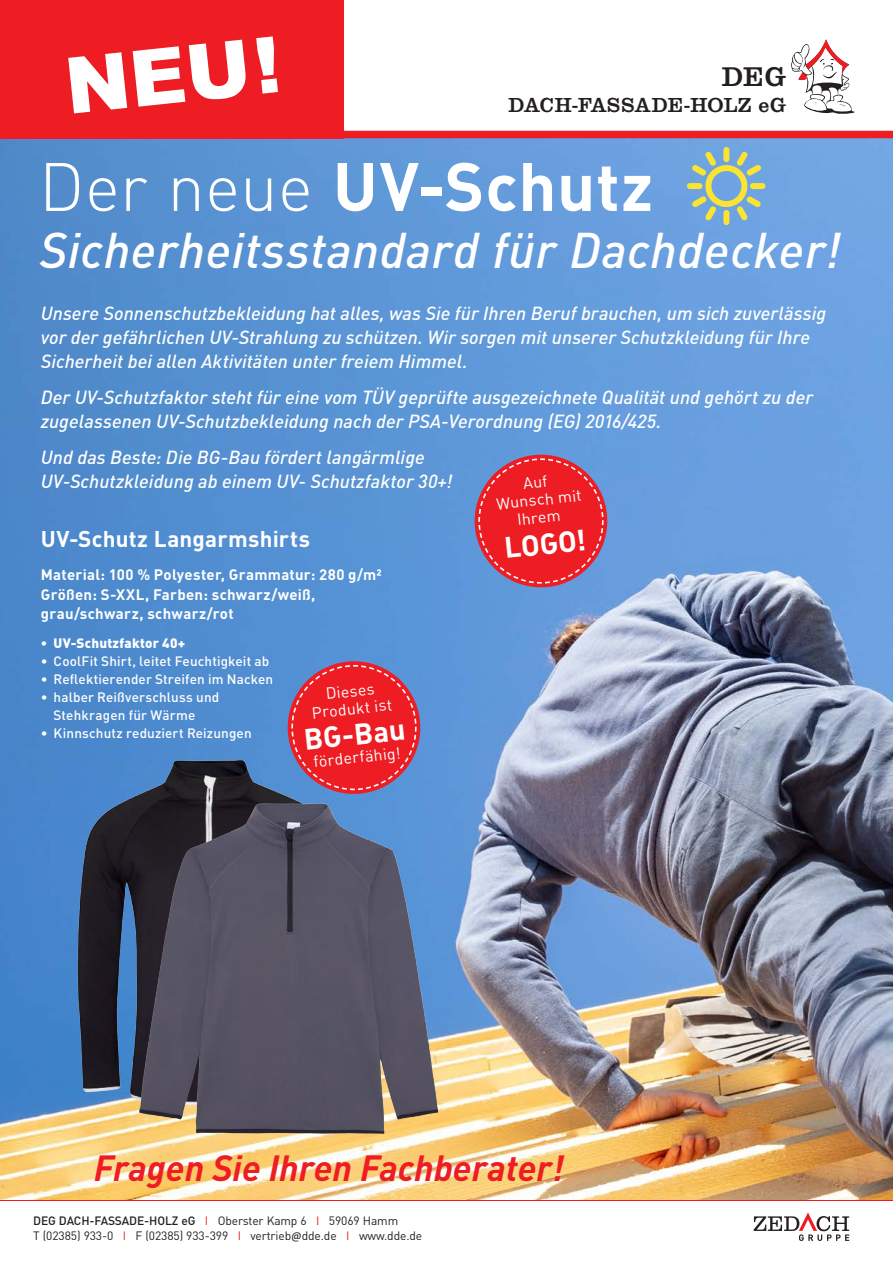
<style>
.page{position:relative;width:893px;height:1263px;background:#fff}
.page>*{position:absolute;margin:0;border:0;box-sizing:border-box;transform-origin:0 0}
.t1{font:900 78px "Arial";color:#fff}
.t2{font:700 67.35px "DIN";letter-spacing:.01em;color:#fff}
.t3{font:italic 500 49.5px "DIN";letter-spacing:.01em;color:#fff}
.t4{font:italic 700 36px "DIN";color:#ee1d23}
.t5{font:700 29.1px "DIN";color:#fff}
.t6{font:500 28.05px "Clarendon T";color:#231f20}
.t7{font:700 22.5px "DIN";letter-spacing:.01em;color:#fff}
.t8{font:500 21px "Clarendon T";letter-spacing:.01em;color:#231f20}
.t9{font:italic 500 18.75px/24px "DIN";letter-spacing:.005em;color:#fff}
.t10{font:16.05px/17.5px "DIN";color:#fff;text-align:center}
.t11{font:700 15px "DIN";letter-spacing:.02em;color:#fff}
.t12{font:500 13.5px/18px "DIN";letter-spacing:.01em;color:#fff}
.t13{font:900 13.5px "DIN";letter-spacing:.015em;color:#fff}
.t14{font:12px "DIN";letter-spacing:-.01em;color:#231f20}
.t15{font:500 12px "DIN";letter-spacing:-.01em;color:#231f20}
.s1{font-weight:300}
.s2{font-weight:400;color:#ee1d23}
.s3{font-weight:400}
.s4{color:#ee1d23}
.s5{font-family:"Calibri"}
</style>
<div class="page">
<img style="left:0;top:138px;width:893px;height:1062px">
<svg style="left:687px;top:147px;width:78px;height:78px"></svg>
<svg style="left:284px;top:658px;width:140px;height:132px"></svg>
<img style="left:74px;top:746px;width:294px;height:373px">
<img style="left:138px;top:790px;width:309px;height:359px">
<div style="left:0;top:131px;width:893px;height:7px;background:#ee1d23"></div>
<svg style="left:791px;top:39px;width:64px;height:75px"></svg>
<svg style="left:754px;top:1212px;width:95px;height:29px"></svg>
<hr style="left:0;top:1200px;width:893px;height:1px;background:#ee1d23">
<div style="left:0;top:0;width:344px;height:138px;background:#ee1d23"></div>
<svg style="left:471px;top:451px;width:140px;height:140px"></svg>
<p class="t1" style="left:59px;top:30px;width:218px;rotate:-6deg">NEU!</p>
<p class="t6" style="left:721px;top:61px;width:66px">DEG</p>
<p class="t8" style="left:508px;top:93px;width:279px">DACH-FASSADE-HOLZ eG</p>
<p class="t2" style="left:39px;top:143px;width:616px"><span class="s1">Der neue</span> UV-Schutz</p>
<p class="t3" style="left:39px;top:219px;width:803px">Sicherheitsstandard für Dachdecker!</p>
<p class="t9" style="left:41px;top:300px;width:787px">Unsere Sonnenschutzbekleidung hat alles, was Sie für Ihren Beruf brauchen, um sich zuverlässig vor der gefährlichen UV-Strahlung zu schützen. Wir sorgen mit unserer Schutzkleidung für Ihre<br>Sicherheit bei allen Aktivitäten unter freiem Himmel.</p>
<p class="t9" style="left:41px;top:384px;width:774px">Der UV-Schutzfaktor steht für eine vom TÜV geprüfte ausgezeichnete Qualität und gehört zu der</p>
<p class="t9" style="left:41px;top:408px;width:622px">zugelassenen UV-Schutzbekleidung nach der PSA-Verordnung (EG) 2016/425.</p>
<p class="t9" style="left:41px;top:444px;width:386px">Und das Beste: Die BG-Bau fördert langärmlige</p>
<p class="t9" style="left:41px;top:468px;width:413px">UV-Schutzkleidung ab einem UV- Schutzfaktor 30+!</p>
<p class="t7" style="left:41px;top:524px;width:271px">UV-Schutz Langarmshirts</p>
<p class="t11" style="left:41px;top:565px;width:343px">Material: 100 % Polyester, Grammatur: 280 g/m²</p>
<p class="t11" style="left:41px;top:584px;width:276px">Größen: S-XXL, Farben: schwarz/weiß,</p>
<p class="t11" style="left:41px;top:604px;width:194px">grau/schwarz, schwarz/rot</p>
<p class="t13" style="left:41px;top:634px;width:146px">• UV-Schutzfaktor 40+</p>
<p class="t12" style="left:41px;top:651px;width:230px">• CoolFit Shirt, leitet Feuchtigkeit ab</p>
<p class="t12" style="left:41px;top:669px;width:234px">• Reflektierender Streifen im Nacken</p>
<p class="t12" style="left:54px;top:687px;width:167px;text-indent:-13px">• halber Reißverschluss und<br>Stehkragen für Wärme</p>
<p class="t12" style="left:41px;top:723px;width:212px">• Kinnschutz reduziert Reizungen</p>
<p class="t5" style="left:302px;top:720px;width:103px;rotate:-6deg">BG-Bau</p>
<p class="t10" style="left:313px;top:752px;width:89px;rotate:-6deg">förderfähig!</p>
<p class="t10" style="left:496px;top:495px;width:87px;rotate:-6deg">Wunsch mit<br>Ihrem</p>
<p class="t5" style="left:502px;top:529px;width:83px;rotate:-6deg">LOGO!</p>
<p class="t10" style="left:325px;top:684px;width:51px;rotate:-6deg">Dieses</p>
<p class="t10" style="left:311px;top:704px;width:82px;rotate:-6deg">Produkt ist</p>
<p class="t4" style="left:94px;top:1144px;width:472px">Fragen Sie Ihren Fachberater!</p>
<p class="t15" style="left:33px;top:1213px;width:367px">DEG DACH-FASSADE-HOLZ eG <span class="s2">I</span> <span class="s3">Oberster Kamp 6</span> <span class="s2">I</span> <span class="s3">59069 Hamm</span></p>
<p class="t14" style="left:33px;top:1228px;width:390px">T (02385) 933-0 <span class="s4">I</span> F (02385) 933-399 <span class="s4">I</span> vertrieb<span class="s5">@</span>dde.de <span class="s4">I</span> www.dde.de</p>
</div>
